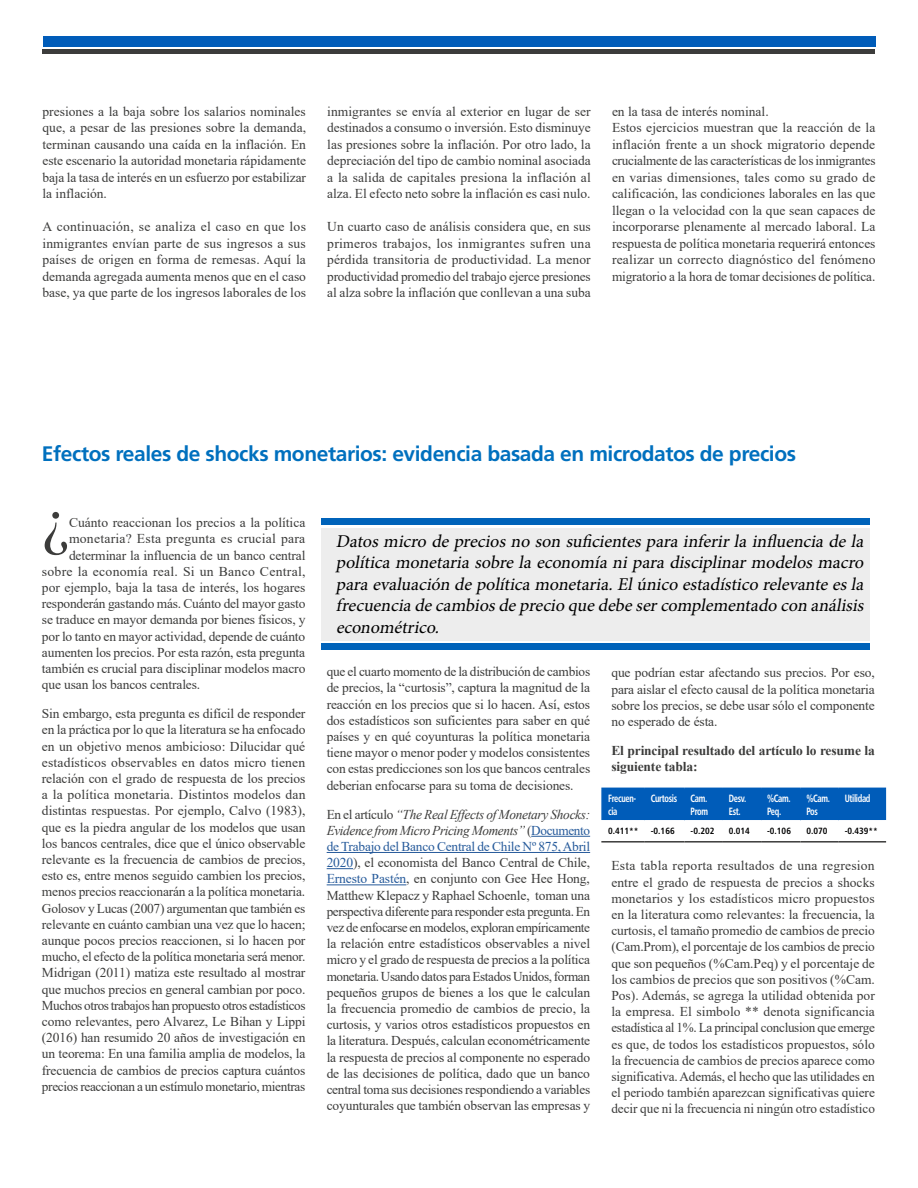
<style>
.page{position:relative;width:918px;height:1188px;background:#fff}
.page>*{position:absolute;margin:0;border:0;box-sizing:border-box;transform-origin:0 0}
.t1{font:62.4px "Times New Roman";color:#3c3c3b}
.t2{font:700 21px "Frutiger LT Std";letter-spacing:-.02em;color:#0070be}
.t3{font:italic 18px/21.6px "Minion Pro";color:#000;text-align:justify}
.t4{font:13.5px/16.2px "Times New Roman";letter-spacing:-.005em;color:#3c3c3b;text-align:justify}
.t5{font:700 13.5px/16.2px "Times New Roman";letter-spacing:-.01em;color:#3c3c3b}
.t6{font:13.5px "Times New Roman";letter-spacing:.02em;color:#3c3c3b}
.t7{font:13.5px "Times New Roman";letter-spacing:.015em;color:#3c3c3b}
.t8{font:700 condensed 10.5px/12.6px "Frutiger LT Std";letter-spacing:-.04em;color:#fff;scale:.81 1}
.t9{font:700 condensed 9px "Frutiger LT Std";color:#000}
.s1{font-style:italic}
.s2{color:#275b9b}
</style>
<div class="page">
<hr style="left:531px;top:836px;width:59px;height:1px;background:#275b9b">
<hr style="left:327px;top:852px;width:263px;height:1px;background:#275b9b">
<svg style="left:327px;top:868px;width:26px;height:1px"></svg>
<hr style="left:327px;top:885px;width:79px;height:1px;background:#275b9b">
<div style="left:321px;top:528px;width:548px;height:112px;background:#ededed"></div>
<div style="left:321px;top:518px;width:548px;height:6px;background:#0063ba"></div>
<div style="left:321px;top:643px;width:548px;height:6px;background:#0063ba"></div>
<div style="left:43px;top:36px;width:832px;height:11px;background:#005cb9"></div>
<hr style="left:43px;top:50px;width:832px;height:4px;background:#3c3c3b">
<div style="left:601px;top:788px;width:285px;height:33px;background:#005cb9"></div>
<hr style="left:601px;top:841px;width:44px;height:2px;background:#3c3c3b">
<hr style="left:645px;top:841px;width:40px;height:2px;background:#3c3c3b">
<hr style="left:685px;top:841px;width:38px;height:2px;background:#3c3c3b">
<hr style="left:723px;top:841px;width:38px;height:2px;background:#3c3c3b">
<hr style="left:761px;top:841px;width:39px;height:2px;background:#3c3c3b">
<hr style="left:800px;top:841px;width:39px;height:2px;background:#3c3c3b">
<hr style="left:839px;top:841px;width:47px;height:2px;background:#3c3c3b">
<p class="t4" style="left:43px;top:102px;width:265px">presiones a la baja sobre los salarios nominales que, a pesar de las presiones sobre la demanda, terminan causando una caída en la inflación. En este escenario la autoridad monetaria rápidamente baja la tasa de interés en un esfuerzo por estabilizar la inflación.</p>
<p class="t4" style="left:43px;top:218px;width:265px">A continuación, se analiza el caso en que los inmigrantes envían parte de sus ingresos a sus países de origen en forma de remesas. Aquí la demanda agregada aumenta menos que en el caso base, ya que parte de los ingresos laborales de los</p>
<p class="t4" style="left:327px;top:102px;width:265px">inmigrantes se envía al exterior en lugar de ser destinados a consumo o inversión. Esto disminuye las presiones sobre la inflación. Por otro lado, la depreciación del tipo de cambio nominal asociada a la salida de capitales presiona la inflación al alza. El efecto neto sobre la inflación es casi nulo.</p>
<p class="t4" style="left:327px;top:218px;width:265px">Un cuarto caso de análisis considera que, en sus primeros trabajos, los inmigrantes sufren una pérdida transitoria de productividad. La menor productividad promedio del trabajo ejerce presiones al alza sobre la inflación que conllevan a una suba</p>
<p class="t4" style="left:612px;top:102px;width:265px;text-align:left">en la tasa de interés nominal.<br>Estos ejercicios muestran que la reacción de la inflación frente a un shock migratorio depende crucialmente de las características de los inmigrantes en varias dimensiones, tales como su grado de calificación, las condiciones laborales en las que llegan o la velocidad con la que sean capaces de incorporarse plenamente al mercado laboral. La respuesta de política monetaria requerirá entonces realizar un correcto diagnóstico del fenómeno migratorio a la hora de tomar decisiones de política.</p>
<h2 class="t2" style="left:42px;top:442px;width:756px">Efectos reales de shocks monetarios: evidencia basada en microdatos de precios</h2>
<h1 class="t1" style="left:42px;top:477px;width:29px">¿</h1>
<p class="t4" style="left:69px;top:514px;width:238px">Cuánto reaccionan los precios a la política</p>
<p class="t7" style="left:69px;top:529px;width:238px">monetaria? Esta pregunta es crucial para</p>
<p class="t4" style="left:69px;top:547px;width:238px">determinar la influencia de un banco central</p>
<p class="t6" style="left:42px;top:562px;width:265px">sobre la economía real. Si un Banco Central,</p>
<p class="t4" style="left:42px;top:579px;width:265px">por ejemplo, baja la tasa de interés, los hogares</p>
<p class="t4" style="left:42px;top:595px;width:265px">responderán gastando más. Cuánto del mayor gasto</p>
<p class="t4" style="left:42px;top:611px;width:265px">se traduce en mayor demanda por bienes físicos, y</p>
<p class="t4" style="left:42px;top:628px;width:265px">por lo tanto en mayor actividad, depende de cuánto</p>
<p class="t4" style="left:42px;top:644px;width:265px">aumenten los precios. Por esta razón, esta pregunta</p>
<p class="t4" style="left:42px;top:660px;width:265px">también es crucial para disciplinar modelos macro</p>
<p class="t4" style="left:42px;top:676px;width:160px">que usan los bancos centrales.</p>
<p class="t4" style="left:42px;top:705px;width:265px">Sin embargo, esta pregunta es difícil de responder en la práctica por lo que la literatura se ha enfocado en un objetivo menos ambicioso: Dilucidar qué estadísticos observables en datos micro tienen relación con el grado de respuesta de los precios a la política monetaria. Distintos modelos dan distintas respuestas. Por ejemplo, Calvo (1983), que es la piedra angular de los modelos que usan los bancos centrales, dice que el único observable relevante es la frecuencia de cambios de precios, esto es, entre menos seguido cambien los precios, menos precios reaccionarán a la política monetaria.<br>Golosov y Lucas (2007) argumentan que también es relevante en cuánto cambian una vez que lo hacen; aunque pocos precios reaccionen, si lo hacen por mucho, el efecto de la política monetaria será menor.<br>Midrigan (2011) matiza este resultado al mostrar que muchos precios en general cambian por poco.<br>Muchos otros trabajos han propuesto otros estadísticos como relevantes, pero Alvarez, Le Bihan y Lippi (2016) han resumido 20 años de investigación en un teorema: En una familia amplia de modelos, la frecuencia de cambios de precios captura cuántos precios reaccionan a un estímulo monetario, mientras</p>
<p class="t3" style="left:336px;top:530px;width:533px">Datosmicro depreciosno son suficientesparainferirlainfluenciadela políticamonetariasobrelaeconomíaniparadisciplinarmodelosmacro paraevaluación depolíticamonetaria.Elúnico estadístico relevanteesla frecuenciadecambiosdeprecio quedebesercomplementado con análisis econométrico.</p>
<p class="t4" style="left:327px;top:663px;width:265px">que el cuarto momento de la distribución de cambios de precios, la “curtosis”, captura la magnitud de la reacción en los precios que si lo hacen. Así, estos dos estadísticos son suficientes para saber en qué países y en qué coyunturas la política monetaria tiene mayor o menor poder y modelos consistentes con estas predicciones son los que bancos centrales deberian enfocarse para su toma de decisiones.</p>
<p class="t4" style="left:327px;top:806px;width:265px">En el artículo <span class="s1">“The Real Effects of Monetary Shocks:<br>Evidence from Micro Pricing Moments”</span> (<span class="s2">Documento de Trabajo del Banco Central de Chile Nº 875, Abril 2020</span>), el economista del Banco Central de Chile, <span class="s2">Ernesto Pastén</span>, en conjunto con Gee Hee Hong, Matthew Klepacz y Raphael Schoenle, toman una perspectiva diferente para responder esta pregunta. En vez de enfocarse en modelos, exploran empíricamente la relación entre estadísticos observables a nivel micro y el grado de respuesta de precios a la política monetaria. Usando datos para Estados Unidos, forman pequeños grupos de bienes a los que le calculan la frecuencia promedio de cambios de precio, la curtosis, y varios otros estadísticos propuestos en la literatura. Después, calculan econométricamente la respuesta de precios al componente no esperado de las decisiones de política, dado que un banco central toma sus decisiones respondiendo a variables coyunturales que también observan las empresas y</p>
<p class="t4" style="left:611px;top:664px;width:265px">que podrían estar afectando sus precios. Por eso, para aislar el efecto causal de la política monetaria sobre los precios, se debe usar sólo el componente no esperado de ésta.</p>
<p class="t5" style="left:611px;top:742px;width:265px">El principal resultado del artículo lo resume la siguiente tabla:</p>
<p class="t8" style="left:608px;top:792px;width:36px">Frecuen&shy;cia</p>
<p class="t8" style="left:651px;top:792px;width:34px">Curtosis</p>
<p class="t8" style="left:691px;top:792px;width:23px">Cam.<br>Prom</p>
<p class="t8" style="left:729px;top:792px;width:23px">Desv.<br>Est.</p>
<p class="t8" style="left:767px;top:792px;width:31px">%Cam.<br>Peq.</p>
<p class="t8" style="left:806px;top:792px;width:31px">%Cam.<br>Pos</p>
<p class="t8" style="left:845px;top:792px;width:33px">Utilidad</p>
<p class="t9" style="left:608px;top:825px;width:32px">0.411**</p>
<p class="t9" style="left:651px;top:825px;width:25px">-0.166</p>
<p class="t9" style="left:691px;top:825px;width:25px">-0.202</p>
<p class="t9" style="left:729px;top:825px;width:23px">0.014</p>
<p class="t9" style="left:767px;top:825px;width:25px">-0.106</p>
<p class="t9" style="left:806px;top:825px;width:23px">0.070</p>
<p class="t9" style="left:845px;top:825px;width:35px">-0.439**</p>
<p class="t4" style="left:611px;top:857px;width:265px">Esta tabla reporta resultados de una regresion entre el grado de respuesta de precios a shocks monetarios y los estadísticos micro propuestos en la literatura como relevantes: la frecuencia, la curtosis, el tamaño promedio de cambios de precio (Cam.Prom), el porcentaje de los cambios de precio que son pequeños (%Cam.Peq) y el porcentaje de los cambios de precios que son positivos (%Cam.<br>Pos). Además, se agrega la utilidad obtenida por la empresa. El simbolo ** denota significancia estadística al 1%. La principal conclusion que emerge es que, de todos los estadísticos propuestos, sólo la frecuencia de cambios de precios aparece como significativa. Además, el hecho que las utilidades en el periodo también aparezcan significativas quiere decir que ni la frecuencia ni ningún otro estadístico</p>
</div>
